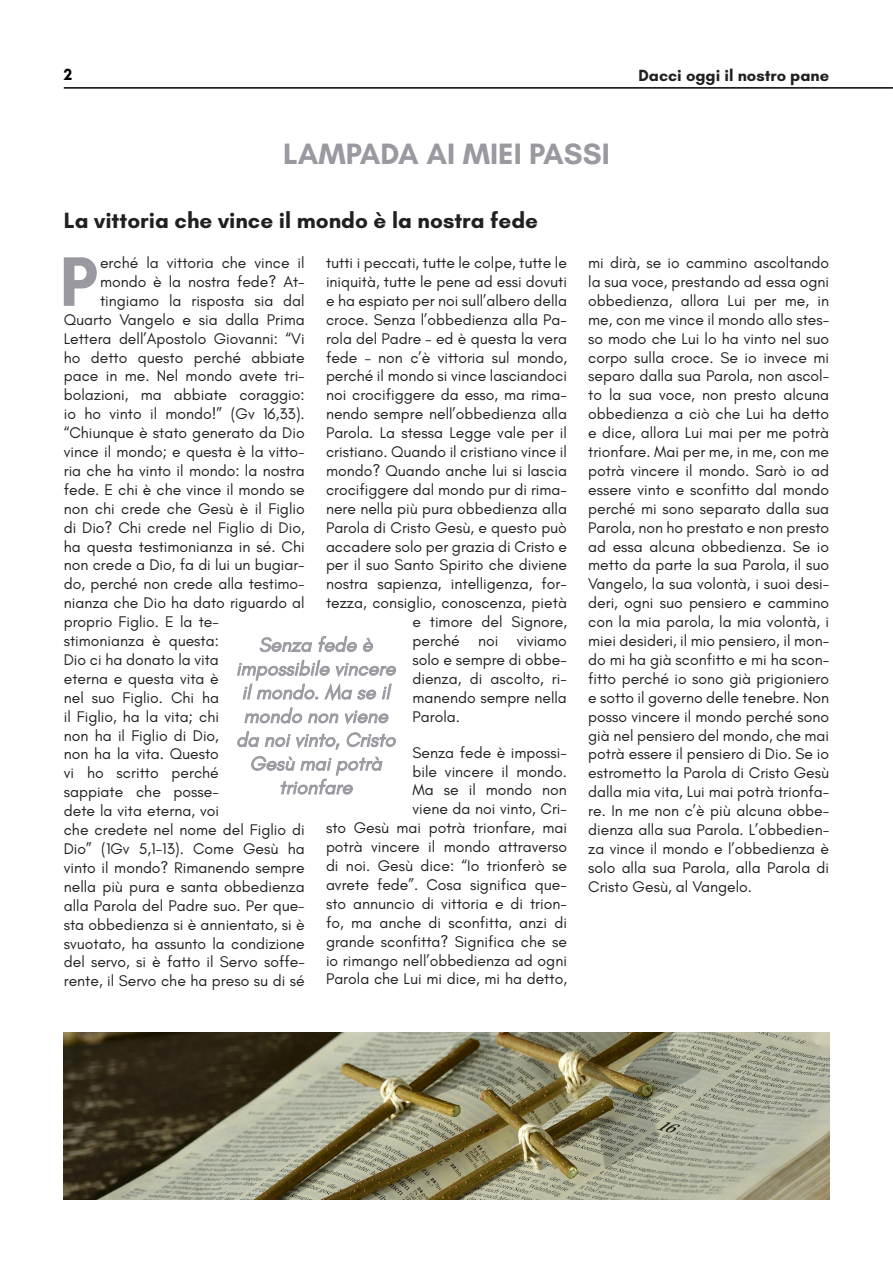
<style>
.page{position:relative;width:893px;height:1263px;background:#fff}
.page>*{position:absolute;margin:0;border:0;box-sizing:border-box;transform-origin:0 0}
.t1{font:700 71.4px "Glacial Indifference";color:#9a98a0}
.t2{font:700 30px "Glacial Indifference";color:#9a98a0}
.t3{font:700 22.5px "Glacial Indifference";color:#221f20}
.t4{font:italic 19.8px/23.7px "Glacial Indifference";color:#9a98a0;text-align:center}
.t5{font:700 16.5px "Glacial Indifference";color:#221f20}
.t6{font:700 16.5px "Glacial Indifference";color:#000}
.t7{font:15.75px/18.9px "Glacial Indifference";color:#221f20;text-align:right}
</style>
<div class="page">
<hr style="left:64px;top:87px;width:829px;height:2px;background:#000">
<img style="left:64px;top:1033px;width:765px;height:166px">
<svg style="left:260px;top:636px;width:97px;height:16px"></svg>
<svg style="left:363px;top:638px;width:10px;height:14px"></svg>
<svg style="left:237px;top:660px;width:159px;height:64px"></svg>
<svg style="left:237px;top:731px;width:159px;height:64px"></svg>
<p class="t6" style="left:64px;top:65px;width:10px">2</p>
<h2 class="t2" style="left:283px;top:135px;width:328px">LAMPADA AI MIEI PASSI</h2>
<p class="t5" style="left:638px;top:65px;width:192px">Dacci oggi il nostro pane</p>
<h3 class="t3" style="left:64px;top:206px;width:476px">La vittoria che vince il mondo è la nostra fede</h3>
<h1 class="t1" style="left:59px;top:237px;width:40px">P</h1>
<p class="t7" style="left:100px;top:253px;width:206px">erché la vittoria che vince il</p>
<p class="t7" style="left:326px;top:253px;width:242px">tutti i peccati, tutte le colpe, tutte le</p>
<p class="t7" style="left:326px;top:272px;width:242px">iniquità, tutte le pene ad essi dovuti</p>
<p class="t7" style="left:326px;top:291px;width:242px">e ha espiato per noi sull’albero della</p>
<p class="t7" style="left:326px;top:310px;width:242px">croce. Senza l’obbedienza alla Pa-</p>
<p class="t7" style="left:326px;top:329px;width:242px">rola del Padre – ed è questa la vera</p>
<p class="t7" style="left:326px;top:348px;width:242px">fede – non c’è vittoria sul mondo,</p>
<p class="t7" style="left:326px;top:367px;width:242px">perché il mondo si vince lasciandoci</p>
<p class="t7" style="left:326px;top:386px;width:242px">noi crocifiggere da esso, ma rima-</p>
<p class="t7" style="left:326px;top:405px;width:242px">nendo sempre nell’obbedienza alla</p>
<p class="t7" style="left:326px;top:424px;width:242px">Parola. La stessa Legge vale per il</p>
<p class="t7" style="left:326px;top:442px;width:242px">cristiano. Quando il cristiano vince il</p>
<p class="t7" style="left:326px;top:461px;width:242px">mondo? Quando anche lui si lascia</p>
<p class="t7" style="left:326px;top:480px;width:242px">crocifiggere dal mondo pur di rima-</p>
<p class="t7" style="left:326px;top:499px;width:242px">nere nella più pura obbedienza alla</p>
<p class="t7" style="left:326px;top:518px;width:242px">Parola di Cristo Gesù, e questo può</p>
<p class="t7" style="left:326px;top:537px;width:242px">accadere solo per grazia di Cristo e</p>
<p class="t7" style="left:326px;top:556px;width:242px">per il suo Santo Spirito che diviene</p>
<p class="t7" style="left:326px;top:575px;width:242px">nostra sapienza, intelligenza, for-</p>
<p class="t7" style="left:326px;top:594px;width:242px">tezza, consiglio, conoscenza, pietà</p>
<p class="t7" style="left:412px;top:613px;width:156px">e timore del Signore,</p>
<p class="t7" style="left:412px;top:631px;width:156px">perché noi viviamo</p>
<p class="t7" style="left:412px;top:650px;width:156px">solo e sempre di obbe-</p>
<p class="t7" style="left:412px;top:669px;width:156px">dienza, di ascolto, ri-</p>
<p class="t7" style="left:412px;top:688px;width:156px">manendo sempre nella</p>
<p class="t7" style="left:412px;top:707px;width:49px">Parola.</p>
<p class="t7" style="left:326px;top:743px;width:242px">Senza fede è impossi-<br>bile vincere il mondo.<br>Ma se il mondo non<br>viene da noi vinto, Cri-<br>sto Gesù mai potrà trionfare, mai potrà vincere il mondo attraverso di noi. Gesù dice: “Io trionferò se avrete fede”. Cosa significa que&shy;sto annuncio di vittoria e di trion&shy;fo, ma anche di sconfitta, anzi di grande sconfitta? Significa che se io rimango nell’obbedienza ad ogni<br>Parola che Lui mi dice, mi ha detto,</p>
<p class="t7" style="left:100px;top:272px;width:206px">mondo è la nostra fede? At-</p>
<p class="t7" style="left:100px;top:291px;width:206px">tingiamo la risposta sia dal</p>
<p class="t7" style="left:64px;top:310px;width:242px">Quarto Vangelo e sia dalla Prima</p>
<p class="t7" style="left:64px;top:329px;width:242px">Lettera dell’Apostolo Giovanni: “Vi</p>
<p class="t7" style="left:64px;top:348px;width:242px">ho detto questo perché abbiate</p>
<p class="t7" style="left:64px;top:367px;width:242px">pace in me. Nel mondo avete tri-</p>
<p class="t7" style="left:64px;top:386px;width:242px">bolazioni, ma abbiate coraggio:</p>
<p class="t7" style="left:64px;top:405px;width:242px">io ho vinto il mondo!” (Gv 16,33).</p>
<p class="t7" style="left:64px;top:424px;width:242px">“Chiunque è stato generato da Dio</p>
<p class="t7" style="left:64px;top:442px;width:242px">vince il mondo; e questa è la vitto-</p>
<p class="t7" style="left:64px;top:461px;width:242px">ria che ha vinto il mondo: la nostra</p>
<p class="t7" style="left:64px;top:480px;width:242px">fede. E chi è che vince il mondo se</p>
<p class="t7" style="left:64px;top:499px;width:242px">non chi crede che Gesù è il Figlio</p>
<p class="t7" style="left:64px;top:518px;width:242px">di Dio? Chi crede nel Figlio di Dio,</p>
<p class="t7" style="left:64px;top:537px;width:242px">ha questa testimonianza in sé. Chi</p>
<p class="t7" style="left:64px;top:556px;width:242px">non crede a Dio, fa di lui un bugiar-</p>
<p class="t7" style="left:64px;top:575px;width:242px">do, perché non crede alla testimo-</p>
<p class="t7" style="left:64px;top:594px;width:242px">nianza che Dio ha dato riguardo al</p>
<p class="t7" style="left:64px;top:613px;width:157px">proprio Figlio. E la te-</p>
<p class="t7" style="left:64px;top:631px;width:157px">stimonianza è questa:</p>
<p class="t7" style="left:64px;top:650px;width:157px">Dio ci ha donato la vita</p>
<p class="t7" style="left:64px;top:669px;width:157px">eterna e questa vita è</p>
<p class="t7" style="left:64px;top:688px;width:157px">nel suo Figlio. Chi ha</p>
<p class="t7" style="left:64px;top:707px;width:157px">il Figlio, ha la vita; chi</p>
<p class="t7" style="left:64px;top:726px;width:157px">non ha il Figlio di Dio,</p>
<p class="t7" style="left:64px;top:745px;width:157px">non ha la vita. Questo</p>
<p class="t7" style="left:64px;top:764px;width:157px">vi ho scritto perché</p>
<p class="t7" style="left:64px;top:783px;width:157px">sappiate che posse-</p>
<p class="t7" style="left:64px;top:802px;width:157px">dete la vita eterna, voi</p>
<p class="t7" style="left:64px;top:820px;width:242px">che credete nel nome del Figlio di</p>
<p class="t7" style="left:64px;top:839px;width:242px">Dio” (1Gv 5,1-13). Come Gesù ha</p>
<p class="t7" style="left:64px;top:858px;width:242px">vinto il mondo? Rimanendo sempre</p>
<p class="t7" style="left:64px;top:877px;width:242px">nella più pura e santa obbedienza</p>
<p class="t7" style="left:64px;top:896px;width:242px">alla Parola del Padre suo. Per que-</p>
<p class="t7" style="left:64px;top:915px;width:242px">sta obbedienza si è annientato, si è</p>
<p class="t7" style="left:64px;top:934px;width:242px">svuotato, ha assunto la condizione</p>
<p class="t7" style="left:64px;top:953px;width:242px">del servo, si è fatto il Servo soffe-</p>
<p class="t7" style="left:64px;top:972px;width:242px">rente, il Servo che ha preso su di sé</p>
<p class="t4" style="left:236px;top:633px;width:161px">Senza fede è impossibile vincere il mondo. Ma se il mondo non viene da noi vinto, Cristo<br>Gesù mai potrà trionfare</p>
<p class="t7" style="left:588px;top:253px;width:242px;text-align:justify">mi dirà, se io cammino ascoltando la sua voce, prestando ad essa ogni obbedienza, allora Lui per me, in me, con me vince il mondo allo stes&shy;so modo che Lui lo ha vinto nel suo corpo sulla croce. Se io invece mi separo dalla sua Parola, non ascol&shy;to la sua voce, non presto alcuna obbedienza a ciò che Lui ha detto e dice, allora Lui mai per me potrà trionfare. Mai per me, in me, con me potrà vincere il mondo. Sarò io ad essere vinto e sconfitto dal mondo perché mi sono separato dalla sua Parola, non ho prestato e non presto ad essa alcuna obbedienza. Se io metto da parte la sua Parola, il suo Vangelo, la sua volontà, i suoi desi&shy;deri, ogni suo pensiero e cammino con la mia parola, la mia volontà, i miei desideri, il mio pensiero, il mon&shy;do mi ha già sconfitto e mi ha scon&shy;fitto perché io sono già prigioniero e sotto il governo delle tenebre. Non posso vincere il mondo perché sono già nel pensiero del mondo, che mai potrà essere il pensiero di Dio. Se io estrometto la Parola di Cristo Gesù dalla mia vita, Lui mai potrà trionfa&shy;re. In me non c’è più alcuna obbe&shy;dienza alla sua Parola. L’obbedien&shy;za vince il mondo e l’obbedienza è solo alla sua Parola, alla Parola di Cristo Gesù, al Vangelo.</p>
</div>
